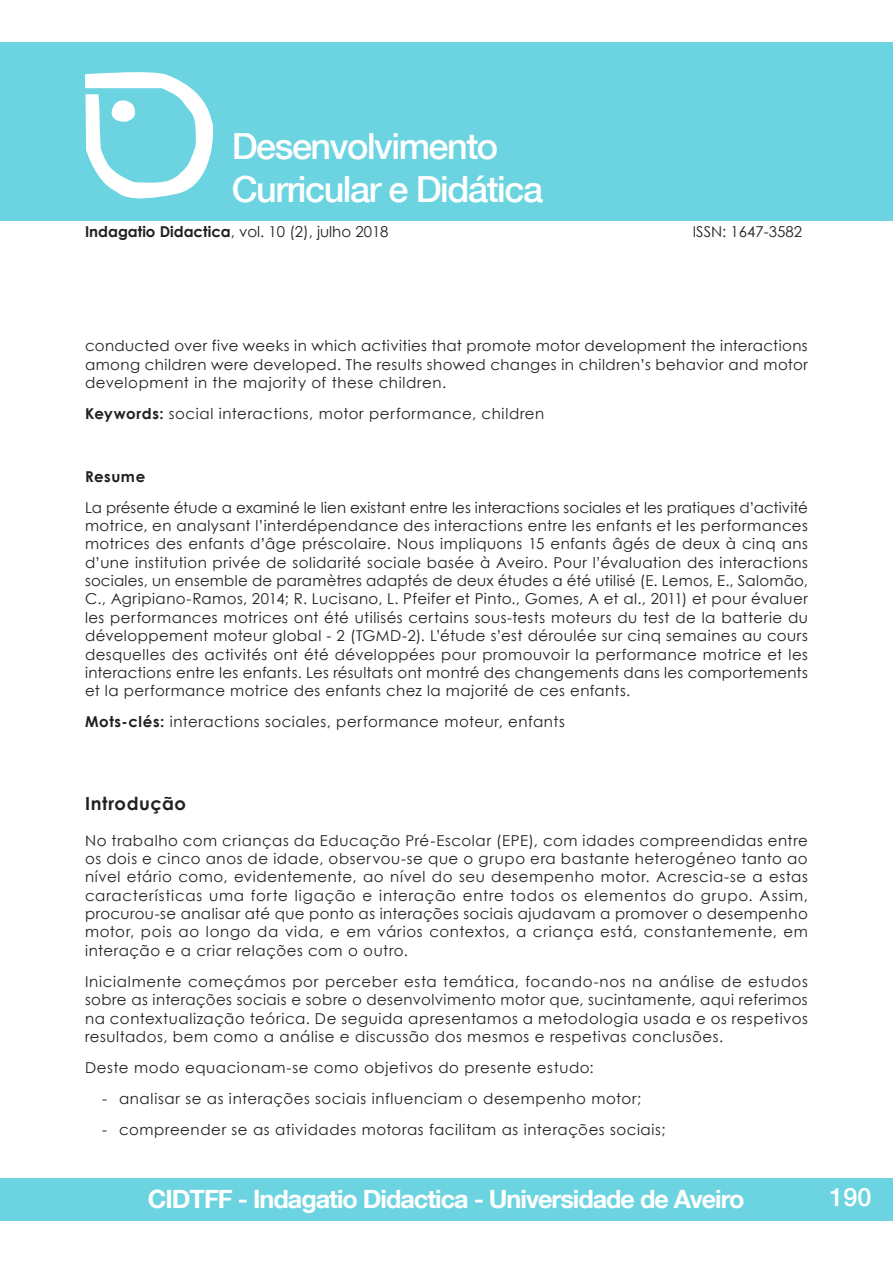
<style>
.page{position:relative;width:893px;height:1263px;background:#fff}
.page>*{position:absolute;margin:0;border:0;box-sizing:border-box;transform-origin:0 0}
.t1{font:500 36px/43.2px "Helvetica Neue LT Com";letter-spacing:-.04em;color:#fff}
.t2{font:700 25.2px "Helvetica Neue LT Com";letter-spacing:-.04em;color:#fff}
.t3{font:500 25.2px "Helvetica Neue LT Com";color:#fff}
.Titulos{font:700 18px "Century Gothic";letter-spacing:.03em;color:#231f20}
.Resumo{font:15px/18.3px "Century Gothic";letter-spacing:.035em;color:#231f20;text-align:justify}
.paragrafos{font:15px/18.3px "Century Gothic";letter-spacing:.04em;color:#231f20;text-align:justify}
.paragrafo_Bullets{font:15px "Century Gothic";letter-spacing:.04em;color:#231f20}
.Resumo-2{font:15px "Century Gothic";color:#231f20}
.Resumo-3{font:700 15px "Century Gothic";letter-spacing:.035em;color:#231f20}
.s1{font-weight:700}
</style>
<div class="page">
<div style="left:0;top:1178px;width:893px;height:42px;background:#6cd4e1"></div>
<div style="left:0;top:43px;width:893px;height:178px;background:#6cd4e1"></div>
<svg style="left:85px;top:72px;width:129px;height:127px"></svg>
<h1 class="t1" style="left:232px;top:124px;width:313px">Desenvolvimento<br>Curricular e Didática</h1>
<p class="Resumo-2" style="left:85px;top:221px;width:305px"><span class="s1">Indagatio Didactica</span>, vol. 10 (2), julho 2018</p>
<p class="Resumo-2" style="left:693px;top:221px;width:111px">ISSN: 1647-3582</p>
<p class="Resumo" style="left:85px;top:337px;width:724px">conducted over five weeks in which activities that promote motor development the interactions among children were developed. The results showed changes in children’s behavior and motor development in the majority of these children.</p>
<p class="Resumo" style="left:85px;top:404px;width:461px"><span class="s1">Keywords:</span> social interactions, motor performance, children</p>
<p class="Resumo-3" style="left:85px;top:465px;width:62px">Resume</p>
<p class="Resumo" style="left:85px;top:498px;width:724px">La présente étude a examiné le lien existant entre les interactions sociales et les pratiques d’activité motrice, en analysant l’interdépendance des interactions entre les enfants et les performances motrices des enfants d’âge préscolaire. Nous impliquons 15 enfants âgés de deux à cinq ans d’une institution privée de solidarité sociale basée à Aveiro. Pour l’évaluation des interactions sociales, un ensemble de paramètres adaptés de deux études a été utilisé (E. Lemos, E., Salomão, C., Agripiano-Ramos, 2014; R. Lucisano, L. Pfeifer et Pinto., Gomes, A et al., 2011) et pour évaluer les performances motrices ont été utilisés certains sous-tests moteurs du test de la batterie du développement moteur global - 2 (TGMD-2). L’étude s’est déroulée sur cinq semaines au cours desquelles des activités ont été développées pour promouvoir la performance motrice et les interactions entre les enfants. Les résultats ont montré des changements dans les comportements et la performance motrice des enfants chez la majorité de ces enfants.</p>
<p class="Resumo" style="left:85px;top:713px;width:481px"><span class="s1">Mots-clés:</span> interactions sociales, performance moteur, enfants</p>
<p class="Titulos" style="left:85px;top:790px;width:102px">Introdução</p>
<p class="paragrafos" style="left:85px;top:831px;width:724px">No trabalho com crianças da Educação Pré-Escolar (EPE), com idades compreendidas entre os dois e cinco anos de idade, observou-se que o grupo era bastante heterogéneo tanto ao nível etário como, evidentemente, ao nível do seu desempenho motor. Acrescia-se a estas características uma forte ligação e interação entre todos os elementos do grupo. Assim, procurou-se analisar até que ponto as interações sociais ajudavam a promover o desempenho motor, pois ao longo da vida, e em vários contextos, a criança está, constantemente, em interação e a criar relações com o outro.</p>
<p class="paragrafos" style="left:85px;top:972px;width:724px">Inicialmente começámos por perceber esta temática, focando-nos na análise de estudos sobre as interações sociais e sobre o desenvolvimento motor que, sucintamente, aqui referimos na contextualização teórica. De seguida apresentamos a metodologia usada e os respetivos resultados, bem como a análise e discussão dos mesmos e respetivas conclusões.</p>
<p class="paragrafos" style="left:85px;top:1058px;width:510px">Deste modo equacionam-se como objetivos do presente estudo:</p>
<p class="paragrafo_Bullets" style="left:102px;top:1088px;width:541px">- analisar se as interações sociais influenciam o desempenho motor;</p>
<p class="paragrafo_Bullets" style="left:102px;top:1119px;width:565px">- compreender se as atividades motoras facilitam as interações sociais;</p>
<h2 class="t2" style="left:148px;top:1183px;width:598px">CIDTFF - Indagatio Didactica - Universidade de Aveiro</h2>
<h2 class="t3" style="left:829px;top:1181px;width:44px">190</h2>
</div>
